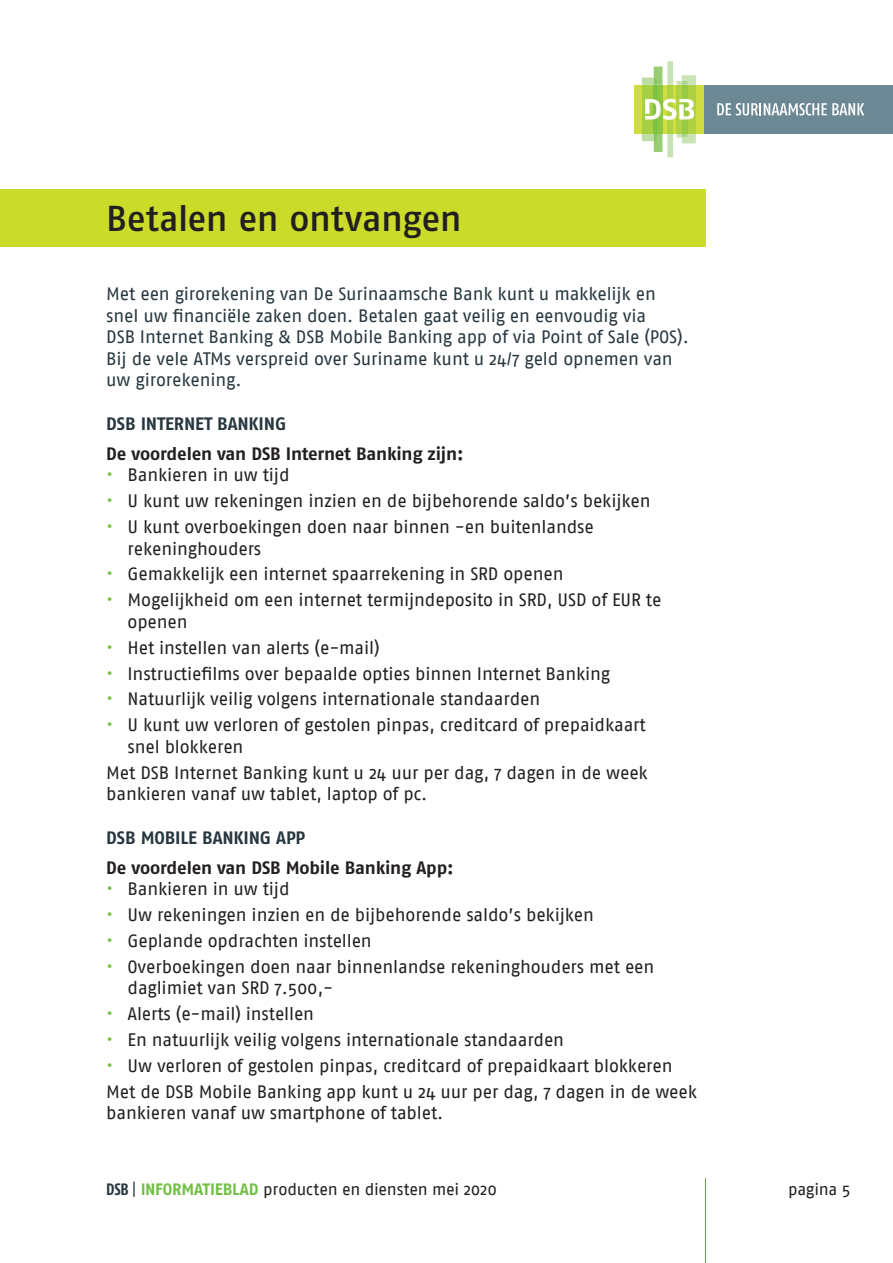
<style>
.page{position:relative;width:893px;height:1263px;background:#fff}
.page>*{position:absolute;margin:0;border:0;box-sizing:border-box;transform-origin:0 0}
.t1{font:500 36px "Fago No";letter-spacing:-.015em;color:#231f20}
.t2{font:18px/21.6px "Fago No";letter-spacing:-.01em;color:#231f20}
.t3{font:18px/21.6px "Fago No";letter-spacing:-.01em;color:#27373f}
.t4{font:18px "Fago No Bold TF";letter-spacing:-.01em;color:#231f20}
.t5{font:18px "Fago No Bold TF";letter-spacing:-.01em;color:#27373f}
.t6{font:16.5px "Fago No";letter-spacing:-.02em;color:#231f20}
.s1{color:#71bf44}
.s2{font-family:"Fago Co";font-weight:700;color:#27373f}
.s3{font-family:"Fago Co Tf";color:#27373f}
.s4{font-family:"Fago No Bold TF";color:#71bf44}
</style>
<div class="page">
<div style="left:635px;top:85px;width:69px;height:49px;background:#cfdd41"></div>
<div style="left:704px;top:85px;width:189px;height:49px;background:#6c8895"></div>
<svg style="left:717px;top:103px;width:147px;height:13px"></svg>
<svg style="left:642px;top:61px;width:54px;height:96px"></svg>
<hr style="left:705px;top:1178px;width:1px;height:85px;background:#5da14f">
<div style="left:0;top:189px;width:706px;height:58px;background:#cadb2a"></div>
<h1 class="t1" style="left:106px;top:198px;width:357px">Betalen en ontvangen</h1>
<p class="t3" style="left:106px;top:283px;width:584px">Met een girorekening van De Surinaamsche Bank kunt u makkelijk en snel uw financiële zaken doen. Betalen gaat veilig en eenvoudig via<br>DSB Internet Banking &amp; DSB Mobile Banking app of via Point of Sale (POS).<br>Bij de vele ATMs verspreid over Suriname kunt u 24/7 geld opnemen van uw girorekening.</p>
<p class="t5" style="left:106px;top:413px;width:181px">DSB INTERNET BANKING</p>
<p class="t4" style="left:106px;top:443px;width:359px">De voordelen van DSB Internet Banking zijn:</p>
<p class="t2" style="left:106px;top:464px;width:185px"><span class="s1">•</span> Bankieren in uw tijd</p>
<p class="t2" style="left:106px;top:490px;width:546px"><span class="s1">•</span> U kunt uw rekeningen inzien en de bijbehorende saldo’s bekijken</p>
<p class="t2" style="left:128px;top:516px;width:468px;text-indent:-21px"><span class="s1">•</span> U kunt overboekingen doen naar binnen -en buitenlandse rekeninghouders</p>
<p class="t2" style="left:106px;top:563px;width:459px"><span class="s1">•</span> Gemakkelijk een internet spaarrekening in SRD openen</p>
<p class="t2" style="left:128px;top:589px;width:535px;text-indent:-21px"><span class="s1">•</span> Mogelijkheid om een internet termijndeposito in SRD, USD of EUR te openen</p>
<p class="t2" style="left:106px;top:636px;width:275px"><span class="s1">•</span> Het instellen van alerts (e-mail)</p>
<p class="t2" style="left:106px;top:662px;width:505px"><span class="s1">•</span> Instructiefilms over bepaalde opties binnen Internet Banking</p>
<p class="t2" style="left:106px;top:688px;width:435px"><span class="s1">•</span> Natuurlijk veilig volgens internationale standaarden</p>
<p class="t2" style="left:128px;top:714px;width:520px;text-indent:-21px"><span class="s1">•</span> U kunt uw verloren of gestolen pinpas, creditcard of prepaidkaart snel blokkeren</p>
<p class="t2" style="left:106px;top:761px;width:543px">Met DSB Internet Banking kunt u 24 uur per dag, 7 dagen in de week bankieren vanaf uw tablet, laptop of pc.</p>
<p class="t5" style="left:106px;top:827px;width:201px">DSB MOBILE BANKING APP</p>
<p class="t4" style="left:106px;top:857px;width:349px">De voordelen van DSB Mobile Banking App:</p>
<p class="t2" style="left:106px;top:878px;width:185px"><span class="s1">•</span> Bankieren in uw tijd</p>
<p class="t2" style="left:106px;top:904px;width:489px"><span class="s1">•</span> Uw rekeningen inzien en de bijbehorende saldo’s bekijken</p>
<p class="t2" style="left:106px;top:930px;width:267px"><span class="s1">•</span> Geplande opdrachten instellen</p>
<p class="t2" style="left:128px;top:956px;width:528px;text-indent:-21px"><span class="s1">•</span> Overboekingen doen naar binnenlandse rekeninghouders met een daglimiet van SRD 7.500,-</p>
<p class="t2" style="left:106px;top:1003px;width:209px"><span class="s1">•</span> Alerts (e-mail) instellen</p>
<p class="t2" style="left:106px;top:1029px;width:459px"><span class="s1">•</span> En natuurlijk veilig volgens internationale standaarden</p>
<p class="t2" style="left:106px;top:1053px;width:592px;line-height:25.8px"><span class="s1">•</span> Uw verloren of gestolen pinpas, creditcard of prepaidkaart blokkeren<br>Met de DSB Mobile Banking app kunt u 24 uur per dag, 7 dagen in de week</p>
<p class="t2" style="left:106px;top:1102px;width:338px">bankieren vanaf uw smartphone of tablet.</p>
<p class="t6" style="left:106px;top:1180px;width:392px"><span class="s2">DSB</span> <span class="s3">|</span> <span class="s4">INFORMATIEBLAD</span> producten en diensten mei 2020</p>
<p class="t6" style="left:788px;top:1180px;width:64px">pagina 5</p>
</div>
